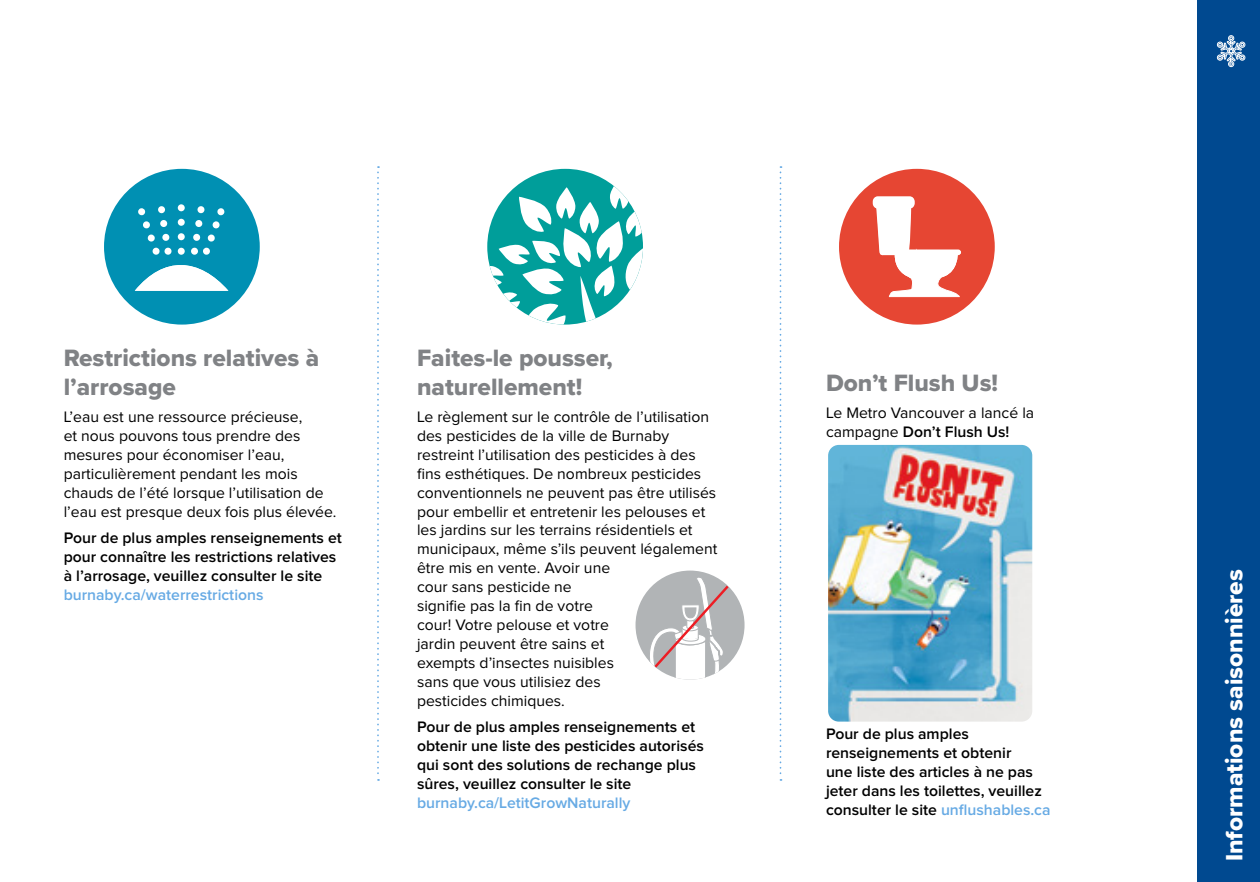
<style>
.page{position:relative;width:1260px;height:882px;background:#fff}
.page>*{position:absolute;margin:0;border:0;box-sizing:border-box;transform-origin:0 0}
.t1{font:24.5px/29.4px "Proxima Nova Extrabld";color:#808285}
.t2{font:24.5px "Proxima Nova Extrabld";color:#fff}
.t3{font:15.75px/18.9px "Proxima Nova";color:#000}
.t4{font:600 15.75px/18.9px "Proxima Nova";color:#000}
.t5{font:600 15.75px "Proxima Nova";color:#67aae4}
.s1{font-weight:600}
.s2{color:#67aae4}
</style>
<div class="page">
<div style="left:1197px;top:0;width:63px;height:882px;background:#004990"></div>
<div style="left:104px;top:169px;width:156px;height:156px;background:#0090b3;border-radius:50%"></div>
<svg style="left:162px;top:234px;width:8px;height:7px"></svg>
<div style="left:160px;top:220px;width:7px;height:7px;background:#fff;border-radius:3px"></div>
<svg style="left:158px;top:206px;width:7px;height:8px"></svg>
<svg style="left:147px;top:235px;width:8px;height:7px"></svg>
<svg style="left:193px;top:234px;width:7px;height:7px"></svg>
<div style="left:195px;top:220px;width:7px;height:7px;background:#fff;border-radius:3px"></div>
<svg style="left:197px;top:206px;width:8px;height:8px"></svg>
<svg style="left:207px;top:235px;width:8px;height:7px"></svg>
<svg style="left:212px;top:208px;width:13px;height:21px"></svg>
<div style="left:178px;top:204px;width:7px;height:7px;background:#fff;border-radius:3px"></div>
<div style="left:178px;top:233px;width:7px;height:7px;background:#fff;border-radius:50%"></div>
<div style="left:178px;top:219px;width:7px;height:7px;background:#fff;border-radius:50%"></div>
<svg style="left:138px;top:208px;width:12px;height:21px"></svg>
<svg style="left:135px;top:248px;width:93px;height:43px"></svg>
<img style="left:828px;top:445px;width:204px;height:277px">
<svg style="left:487px;top:177px;width:156px;height:148px"></svg>
<div style="left:839px;top:169px;width:156px;height:156px;background:#e64633;border-radius:50%"></div>
<div style="left:636px;top:571px;width:109px;height:109px;background:#b1b4b6;border-radius:50%"></div>
<svg style="left:648px;top:576px;width:83px;height:104px"></svg>
<svg style="left:377px;top:166px;width:2px;height:615px"></svg>
<svg style="left:780px;top:166px;width:1px;height:615px"></svg>
<div style="left:903px;top:249px;width:58px;height:6px;background:#ec786a;border:2px solid #fff;border-radius:2px"></div>
<div style="left:904px;top:250px;width:57px;height:5px;border:1px solid #fff;border-radius:2px"></div>
<div style="left:873px;top:196px;width:42px;height:13px;border:2px solid #fff;border-radius:4px"></div>
<div style="left:874px;top:197px;width:40px;height:11px;background:#fff;border-radius:4px"></div>
<div style="left:873px;top:197px;width:41px;height:11px;border:1px solid #fff;border-radius:4px"></div>
<svg style="left:875px;top:206px;width:85px;height:92px"></svg>
<svg style="left:1217px;top:35px;width:29px;height:32px"></svg>
<h1 class="t1" style="left:64px;top:343px;width:257px">Restrictions relatives à l’arrosage</h1>
<p class="t3" style="left:64px;top:408px;width:274px">L’eau est une ressource précieuse,<br>et nous pouvons tous prendre des mesures pour économiser l’eau, particulièrement pendant les mois chauds de l’été lorsque l’utilisation de l’eau est presque deux fois plus élevée.</p>
<p class="t4" style="left:64px;top:529px;width:280px">Pour de plus amples renseignements et pour connaître les restrictions relatives à l’arrosage, veuillez consulter le site</p>
<p class="t5" style="left:64px;top:588px;width:201px">burnaby.ca/waterrestrictions</p>
<h1 class="t1" style="left:417px;top:343px;width:197px">Faites-le pousser, naturellement!</h1>
<p class="t3" style="left:417px;top:408px;width:302px">Le règlement sur le contrôle de l’utilisation des pesticides de la ville de Burnaby restreint l’utilisation des pesticides à des fins esthétiques. De nombreux pesticides conventionnels ne peuvent pas être utilisés pour embellir et entretenir les pelouses et les jardins sur les terrains résidentiels et municipaux, même s’ils peuvent légalement être mis en vente. Avoir une<br>cour sans pesticide ne<br>signifie pas la fin de votre<br>cour! Votre pelouse et votre<br>jardin peuvent être sains et<br>exempts d’insectes nuisibles<br>sans que vous utilisiez des<br>pesticides chimiques.</p>
<p class="t4" style="left:417px;top:718px;width:288px">Pour de plus amples renseignements et obtenir une liste des pesticides autorisés qui sont des solutions de rechange plus sûres, veuillez consulter le site</p>
<p class="t5" style="left:417px;top:795px;width:215px">burnaby.ca/LetitGrowNaturally</p>
<h1 class="t1" style="left:826px;top:368px;width:174px">Don’t Flush Us!</h1>
<p class="t3" style="left:826px;top:404px;width:210px">Le Metro Vancouver a lancé la campagne <span class="s1">Don’t Flush Us!</span></p>
<p class="t4" style="left:826px;top:725px;width:226px">Pour de plus amples renseignements et obtenir<br>une liste des articles à ne pas jeter dans les toilettes, veuillez consulter le site <span class="s2">unflushables.ca</span></p>
<h1 class="t2" style="left:1216px;top:861px;width:293px;rotate:-90deg">Informations saisonnières</h1>
</div>
